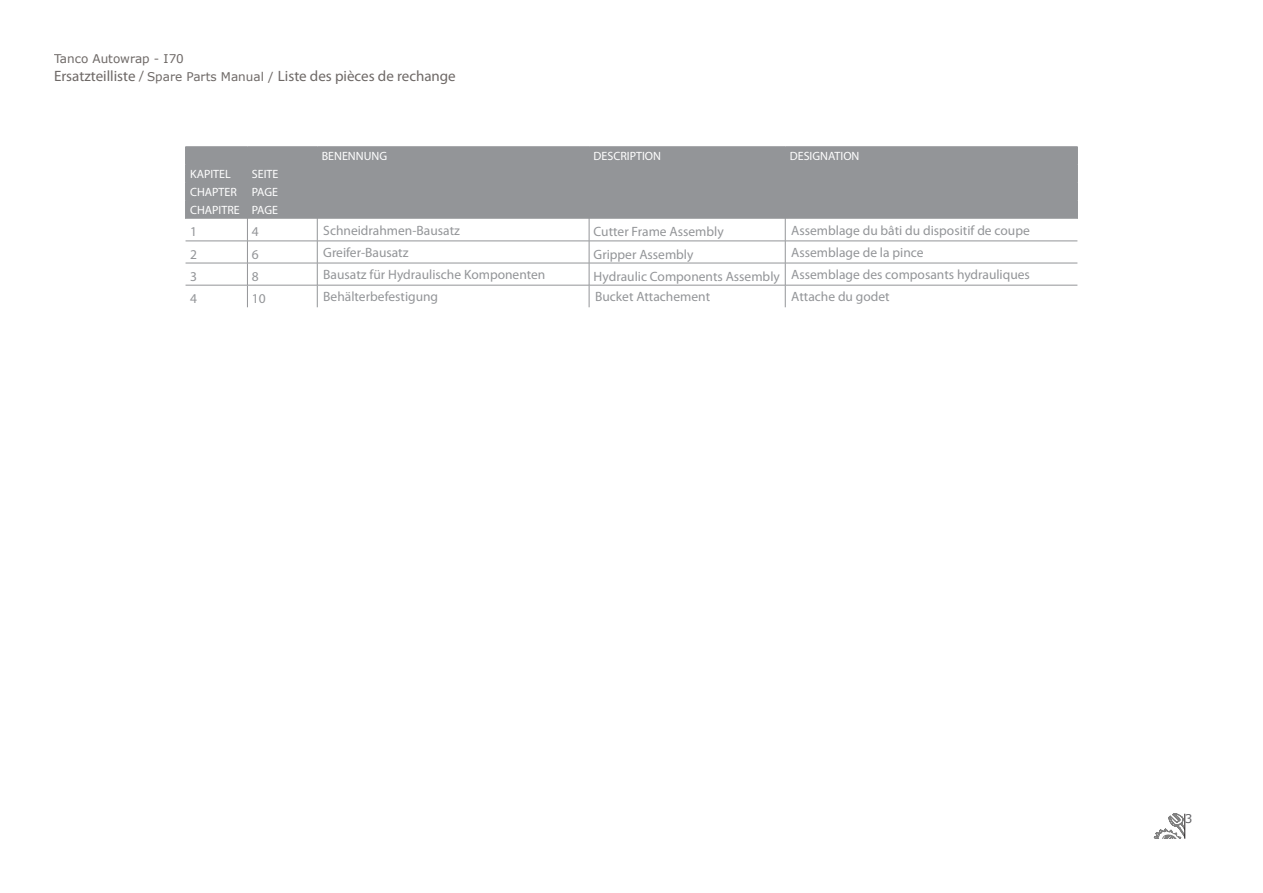
<style>
.page{position:relative;width:1263px;height:893px;background:#fff}
.page>*{position:absolute;margin:0;border:0;box-sizing:border-box;transform-origin:0 0}
.t1{font:15px "Myriad Pro";color:#3e3734}
.t2{font:13.5px "Myriad Pro";color:#939598}
.t3{font:12px "Myriad Pro";color:#fff}
.t4{font:12px "Verdana";color:#3e3734}
.t5{font:12px "Verdana";color:#636366}
.s1{font-family:"Verdana";font-size:12px}
</style>
<div class="page">
<svg style="left:1154px;top:813px;width:31px;height:26px"></svg>
<div style="left:186px;top:148px;width:891px;height:71px;background:#939598"></div>
<hr style="left:185px;top:147px;width:62px;height:1px;background:#939598">
<hr style="left:247px;top:147px;width:70px;height:1px;background:#939598">
<hr style="left:317px;top:147px;width:272px;height:1px;background:#939598">
<hr style="left:589px;top:147px;width:196px;height:1px;background:#939598">
<hr style="left:785px;top:147px;width:293px;height:1px;background:#939598">
<hr style="left:185px;top:165px;width:62px;height:1px;background:#939598">
<hr style="left:247px;top:165px;width:70px;height:1px;background:#939598">
<hr style="left:317px;top:165px;width:272px;height:1px;background:#939598">
<hr style="left:589px;top:165px;width:196px;height:1px;background:#939598">
<hr style="left:785px;top:165px;width:293px;height:1px;background:#939598">
<hr style="left:185px;top:183px;width:62px;height:1px;background:#939598">
<hr style="left:247px;top:183px;width:70px;height:1px;background:#939598">
<hr style="left:317px;top:183px;width:272px;height:1px;background:#939598">
<hr style="left:589px;top:183px;width:196px;height:1px;background:#939598">
<hr style="left:785px;top:183px;width:293px;height:1px;background:#939598">
<hr style="left:185px;top:201px;width:62px;height:1px;background:#939598">
<svg style="left:185px;top:148px;width:1px;height:71px"></svg>
<hr style="left:247px;top:201px;width:70px;height:1px;background:#939598">
<hr style="left:317px;top:201px;width:272px;height:1px;background:#939598">
<hr style="left:589px;top:201px;width:196px;height:1px;background:#939598">
<hr style="left:785px;top:201px;width:293px;height:1px;background:#939598">
<svg style="left:1077px;top:148px;width:1px;height:71px"></svg>
<hr style="left:186px;top:241px;width:61px;height:1px;background:#939598">
<hr style="left:247px;top:241px;width:70px;height:1px;background:#939598">
<hr style="left:317px;top:241px;width:272px;height:1px;background:#939598">
<hr style="left:589px;top:241px;width:196px;height:1px;background:#939598">
<hr style="left:785px;top:241px;width:292px;height:1px;background:#939598">
<hr style="left:186px;top:263px;width:61px;height:1px;background:#939598">
<hr style="left:247px;top:263px;width:70px;height:1px;background:#939598">
<hr style="left:317px;top:263px;width:272px;height:1px;background:#939598">
<hr style="left:589px;top:263px;width:196px;height:1px;background:#939598">
<hr style="left:785px;top:263px;width:292px;height:1px;background:#939598">
<hr style="left:186px;top:285px;width:61px;height:1px;background:#939598">
<hr style="left:247px;top:285px;width:70px;height:1px;background:#939598">
<svg style="left:247px;top:148px;width:1px;height:159px"></svg>
<hr style="left:317px;top:285px;width:272px;height:1px;background:#939598">
<svg style="left:317px;top:148px;width:1px;height:159px"></svg>
<hr style="left:589px;top:285px;width:196px;height:1px;background:#939598">
<svg style="left:589px;top:148px;width:1px;height:159px"></svg>
<hr style="left:785px;top:285px;width:292px;height:1px;background:#939598">
<svg style="left:785px;top:148px;width:1px;height:159px"></svg>
<p class="t4" style="left:54px;top:50px;width:131px">Tanco Autowrap - I70</p>
<p class="t1" style="left:54px;top:67px;width:403px">Ersatzteilliste / <span class="s1">Spare Parts Manual /</span> Liste des pièces de rechange</p>
<p class="t3" style="left:322px;top:149px;width:67px">BENENNUNG</p>
<p class="t3" style="left:594px;top:149px;width:69px">DESCRIPTION</p>
<p class="t3" style="left:790px;top:149px;width:71px">DESIGNATION</p>
<p class="t3" style="left:190px;top:167px;width:42px">KAPITEL</p>
<p class="t3" style="left:252px;top:167px;width:28px">SEITE</p>
<p class="t3" style="left:190px;top:185px;width:48px">CHAPTER</p>
<p class="t3" style="left:252px;top:185px;width:28px">PAGE</p>
<p class="t3" style="left:190px;top:203px;width:51px">CHAPITRE</p>
<p class="t3" style="left:252px;top:203px;width:28px">PAGE</p>
<p class="t2" style="left:190px;top:224px;width:8px">1</p>
<p class="t2" style="left:252px;top:224px;width:8px">4</p>
<p class="t2" style="left:323px;top:222px;width:138px">Schneidrahmen-Bausatz</p>
<p class="t2" style="left:594px;top:224px;width:132px">Cutter Frame Assembly</p>
<p class="t2" style="left:791px;top:222px;width:240px">Assemblage du bâti du dispositif de coupe</p>
<p class="t2" style="left:190px;top:246px;width:8px">2</p>
<p class="t2" style="left:252px;top:246px;width:8px">6</p>
<p class="t2" style="left:323px;top:244px;width:87px">Greifer-Bausatz</p>
<p class="t2" style="left:594px;top:246px;width:101px">Gripper Assembly</p>
<p class="t2" style="left:791px;top:244px;width:134px">Assemblage de la pince</p>
<p class="t2" style="left:190px;top:268px;width:8px">3</p>
<p class="t2" style="left:252px;top:268px;width:8px">8</p>
<p class="t2" style="left:323px;top:266px;width:224px">Bausatz für Hydraulische Komponenten</p>
<p class="t2" style="left:594px;top:268px;width:188px">Hydraulic Components Assembly</p>
<p class="t2" style="left:791px;top:266px;width:240px">Assemblage des composants hydrauliques</p>
<p class="t2" style="left:190px;top:290px;width:8px">4</p>
<p class="t2" style="left:252px;top:290px;width:15px">10</p>
<p class="t2" style="left:323px;top:288px;width:116px">Behälterbefestigung</p>
<p class="t2" style="left:595px;top:288px;width:117px">Bucket Attachement</p>
<p class="t2" style="left:791px;top:288px;width:100px">Attache du godet</p>
<p class="t5" style="left:1185px;top:810px;width:9px">3</p>
</div>
